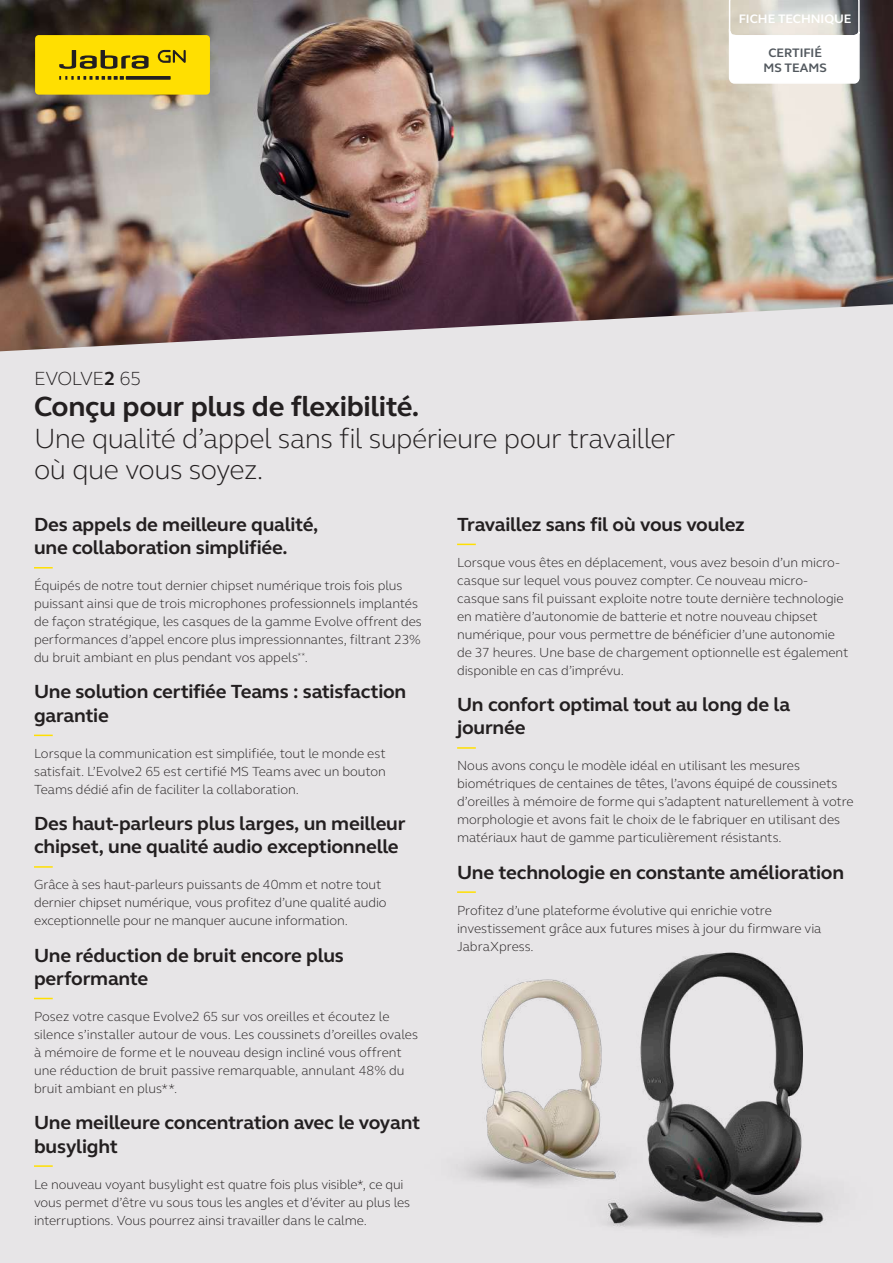
<style>
.page{position:relative;width:893px;height:1263px;background:#e7e5e7}
.page>*{position:absolute;margin:0;border:0;box-sizing:border-box;transform-origin:0 0}
.t1{font:300 28.5px/31.5px "GN Elliot";letter-spacing:-.02em;color:#231f20}
.t2{font:700 28.5px "GN Elliot";letter-spacing:-.015em;color:#231f20}
.t3{font:700 19.5px/23.4px "GN Elliot";letter-spacing:-.01em;color:#231f20}
.t4{font:300 19.5px "GN Elliot";letter-spacing:-.03em;color:#231f20}
.t5{font:300 13.5px/18px "GN Elliot";letter-spacing:-.005em;color:#231f20}
.t6{font:700 12.6px/15px "GN Elliot";letter-spacing:-.005em;color:#52585e;text-align:center}
.t7{font:700 12.6px "GN Elliot";color:#fff}
.s1{font-weight:700}
</style>
<div class="page">
<img style="left:0;top:0;width:893px;height:351px">
<svg style="left:34px;top:567px;width:19px;height:1px"></svg>
<svg style="left:34px;top:735px;width:19px;height:1px"></svg>
<svg style="left:34px;top:866px;width:19px;height:2px"></svg>
<svg style="left:34px;top:998px;width:19px;height:1px"></svg>
<svg style="left:34px;top:1165px;width:19px;height:2px"></svg>
<svg style="left:457px;top:544px;width:19px;height:1px"></svg>
<svg style="left:457px;top:747px;width:19px;height:2px"></svg>
<svg style="left:457px;top:891px;width:19px;height:2px"></svg>
<img style="left:607px;top:952px;width:221px;height:282px">
<img style="left:462px;top:962px;width:200px;height:251px">
<svg style="left:728px;top:0;width:132px;height:84px"></svg>
<div style="left:35px;top:35px;width:175px;height:60px;background:#ffdf01;border-radius:4px"></div>
<svg style="left:59px;top:50px;width:90px;height:19px"></svg>
<svg style="left:59px;top:76px;width:65px;height:4px"></svg>
<svg style="left:126px;top:76px;width:45px;height:4px"></svg>
<svg style="left:158px;top:50px;width:28px;height:13px"></svg>
<p class="t7" style="left:739px;top:10px;width:114px">FICHE TECHNIQUE</p>
<p class="t6" style="left:763px;top:45px;width:65px">CERTIFIÉ<br>MS TEAMS</p>
<h2 class="t4" style="left:34px;top:365px;width:109px">EVOLVE<span class="s1">2</span> 65</h2>
<h1 class="t2" style="left:34px;top:387px;width:387px">Conçu pour plus de flexibilité.</h1>
<h1 class="t1" style="left:34px;top:421px;width:643px">Une qualité d’appel sans fil supérieure pour travailler où que vous soyez.</h1>
<h2 class="t3" style="left:34px;top:512px;width:286px">Des appels de meilleure qualité, une collaboration simplifiée.</h2>
<p class="t5" style="left:34px;top:576px;width:389px">Équipés de notre tout dernier chipset numérique trois fois plus puissant ainsi que de trois microphones professionnels implantés de façon stratégique, les casques de la gamme Evolve offrent des performances d’appel encore plus impressionnantes, filtrant 23% du bruit ambiant en plus pendant vos appels<sup>**</sup>.</p>
<h2 class="t3" style="left:34px;top:680px;width:374px">Une solution certifiée Teams : satisfaction garantie</h2>
<p class="t5" style="left:34px;top:744px;width:353px;text-align:justify">Lorsque la communication est simplifiée, tout le monde est satisfait. L’Evolve2 65 est certifié MS Teams avec un bouton Teams dédié afin de faciliter la collaboration.</p>
<h2 class="t3" style="left:34px;top:811px;width:373px">Des haut-parleurs plus larges, un meilleur chipset, une qualité audio exceptionnelle</h2>
<p class="t5" style="left:34px;top:875px;width:354px">Grâce à ses haut-parleurs puissants de 40mm et notre tout dernier chipset numérique, vous profitez d’une qualité audio exceptionnelle pour ne manquer aucune information.</p>
<h2 class="t3" style="left:34px;top:943px;width:311px">Une réduction de bruit encore plus performante</h2>
<p class="t5" style="left:34px;top:1007px;width:386px">Posez votre casque Evolve2 65 sur vos oreilles et écoutez le silence s’installer autour de vous. Les coussinets d’oreilles ovales à mémoire de forme et le nouveau design incliné vous offrent une réduction de bruit passive remarquable, annulant 48% du bruit ambiant en plus**.</p>
<h2 class="t3" style="left:34px;top:1110px;width:388px">Une meilleure concentration avec le voyant busylight</h2>
<p class="t5" style="left:34px;top:1174px;width:378px">Le nouveau voyant busylight est quatre fois plus visible*, ce qui vous permet d’être vu sous tous les angles et d’éviter au plus les interruptions. Vous pourrez ainsi travailler dans le calme.</p>
<h2 class="t3" style="left:457px;top:512px;width:289px">Travaillez sans fil où vous voulez</h2>
<p class="t5" style="left:457px;top:553px;width:393px">Lorsque vous êtes en déplacement, vous avez besoin d’un micro&shy;casque sur lequel vous pouvez compter. Ce nouveau micro&shy;casque sans fil puissant exploite notre toute dernière technologie en matière d’autonomie de batterie et notre nouveau chipset numérique, pour vous permettre de bénéficier d’une autonomie de 37 heures. Une base de chargement optionnelle est également disponible en cas d’imprévu.</p>
<h2 class="t3" style="left:457px;top:692px;width:335px">Un confort optimal tout au long de la journée</h2>
<p class="t5" style="left:457px;top:756px;width:398px">Nous avons conçu le modèle idéal en utilisant les mesures biométriques de centaines de têtes, l’avons équipé de coussinets d’oreilles à mémoire de forme qui s’adaptent naturellement à votre morphologie et avons fait le choix de le fabriquer en utilisant des matériaux haut de gamme particulièrement résistants.</p>
<h2 class="t3" style="left:457px;top:860px;width:388px">Une technologie en constante amélioration</h2>
<p class="t5" style="left:457px;top:901px;width:366px">Profitez d’une plateforme évolutive qui enrichie votre investissement grâce aux futures mises à jour du firmware via<br>JabraXpress.</p>
</div>
